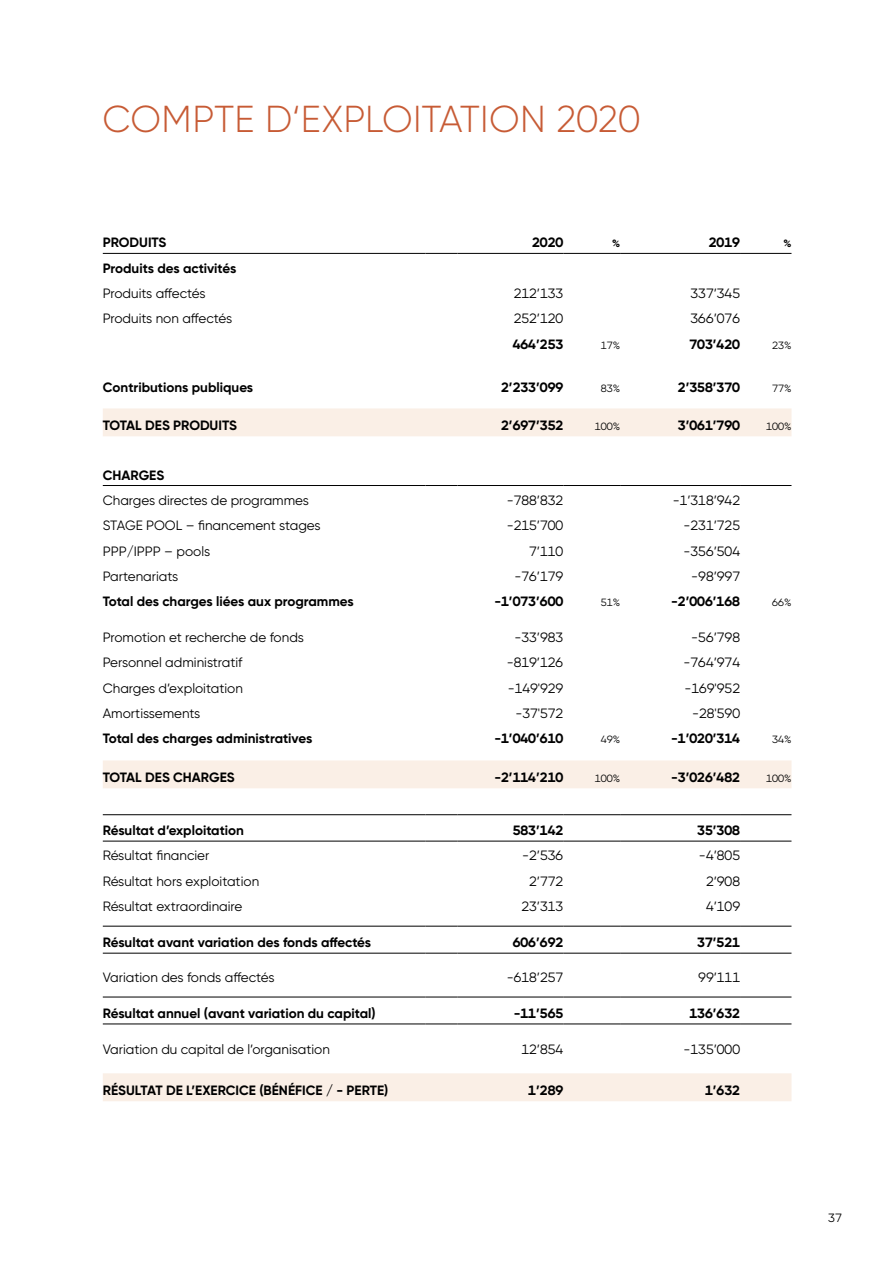
<style>
.page{position:relative;width:893px;height:1263px;background:#fff}
.page>*{position:absolute;margin:0;border:0;box-sizing:border-box;transform-origin:0 0}
.t1{font:300 37.5px "Gilroy";color:#c75b35}
.t2{font:13.5px "Gilroy";color:#000}
.t3{font:700 13.5px "Gilroy";color:#000}
.t4{font:12px "Gilroy";color:#000}
.t5{font:10.5px "Gilroy";color:#000}
.t6{font:700 10.5px "Gilroy";color:#000}
</style>
<div class="page">
<svg style="left:103px;top:408px;width:688px;height:693px"></svg>
<hr style="left:103px;top:841px;width:323px;height:1px;background:#000">
<hr style="left:426px;top:841px;width:31px;height:1px;background:#000">
<hr style="left:457px;top:841px;width:106px;height:1px;background:#000">
<hr style="left:563px;top:841px;width:57px;height:1px;background:#000">
<hr style="left:620px;top:841px;width:120px;height:1px;background:#000">
<hr style="left:740px;top:841px;width:51px;height:1px;background:#000">
<hr style="left:103px;top:814px;width:323px;height:1px;background:#000">
<hr style="left:426px;top:814px;width:31px;height:1px;background:#000">
<hr style="left:457px;top:814px;width:106px;height:1px;background:#000">
<hr style="left:563px;top:814px;width:57px;height:1px;background:#000">
<hr style="left:620px;top:814px;width:120px;height:1px;background:#000">
<hr style="left:740px;top:814px;width:51px;height:1px;background:#000">
<hr style="left:103px;top:485px;width:323px;height:1px;background:#000">
<hr style="left:426px;top:485px;width:31px;height:1px;background:#000">
<hr style="left:457px;top:485px;width:106px;height:1px;background:#000">
<hr style="left:563px;top:485px;width:57px;height:1px;background:#000">
<hr style="left:620px;top:485px;width:120px;height:1px;background:#000">
<hr style="left:740px;top:485px;width:51px;height:1px;background:#000">
<hr style="left:103px;top:253px;width:323px;height:1px;background:#000">
<hr style="left:426px;top:253px;width:31px;height:1px;background:#000">
<hr style="left:457px;top:253px;width:106px;height:1px;background:#000">
<hr style="left:563px;top:253px;width:57px;height:1px;background:#000">
<hr style="left:620px;top:253px;width:120px;height:1px;background:#000">
<hr style="left:740px;top:253px;width:51px;height:1px;background:#000">
<hr style="left:103px;top:926px;width:323px;height:1px;background:#000">
<hr style="left:426px;top:926px;width:31px;height:1px;background:#000">
<hr style="left:457px;top:926px;width:106px;height:1px;background:#000">
<hr style="left:563px;top:926px;width:57px;height:1px;background:#000">
<hr style="left:620px;top:926px;width:120px;height:1px;background:#000">
<hr style="left:740px;top:926px;width:51px;height:1px;background:#000">
<hr style="left:103px;top:953px;width:323px;height:1px;background:#000">
<hr style="left:426px;top:953px;width:31px;height:1px;background:#000">
<hr style="left:457px;top:953px;width:106px;height:1px;background:#000">
<hr style="left:563px;top:953px;width:57px;height:1px;background:#000">
<hr style="left:620px;top:953px;width:120px;height:1px;background:#000">
<hr style="left:740px;top:953px;width:51px;height:1px;background:#000">
<hr style="left:103px;top:997px;width:323px;height:1px;background:#000">
<hr style="left:426px;top:997px;width:31px;height:1px;background:#000">
<hr style="left:457px;top:997px;width:106px;height:1px;background:#000">
<hr style="left:563px;top:997px;width:57px;height:1px;background:#000">
<hr style="left:620px;top:997px;width:120px;height:1px;background:#000">
<hr style="left:740px;top:997px;width:51px;height:1px;background:#000">
<hr style="left:103px;top:1024px;width:323px;height:1px;background:#000">
<hr style="left:426px;top:1024px;width:31px;height:1px;background:#000">
<hr style="left:457px;top:1024px;width:106px;height:1px;background:#000">
<hr style="left:563px;top:1024px;width:57px;height:1px;background:#000">
<hr style="left:620px;top:1024px;width:120px;height:1px;background:#000">
<hr style="left:740px;top:1024px;width:51px;height:1px;background:#000">
<h1 class="t1" style="left:103px;top:96px;width:540px">COMPTE D‘EXPLOITATION 2020</h1>
<p class="t3" style="left:103px;top:234px;width:65px">PRODUITS</p>
<p class="t3" style="left:532px;top:234px;width:33px">2020</p>
<p class="t6" style="left:612px;top:237px;width:10px">%</p>
<p class="t3" style="left:709px;top:234px;width:33px">2019</p>
<p class="t6" style="left:783px;top:237px;width:10px">%</p>
<p class="t3" style="left:103px;top:260px;width:135px">Produits des activités</p>
<p class="t2" style="left:103px;top:285px;width:104px">Produits affectés</p>
<p class="t2" style="left:514px;top:285px;width:51px">212’133</p>
<p class="t2" style="left:691px;top:285px;width:51px">337’345</p>
<p class="t2" style="left:103px;top:310px;width:131px">Produits non affectés</p>
<p class="t2" style="left:514px;top:310px;width:51px">252’120</p>
<p class="t2" style="left:691px;top:310px;width:51px">366’076</p>
<p class="t3" style="left:513px;top:336px;width:52px">464’253</p>
<p class="t5" style="left:601px;top:339px;width:21px">17%</p>
<p class="t3" style="left:689px;top:336px;width:52px">703’420</p>
<p class="t5" style="left:772px;top:339px;width:21px">23%</p>
<p class="t3" style="left:103px;top:379px;width:152px">Contributions publiques</p>
<p class="t3" style="left:501px;top:379px;width:64px">2’233’099</p>
<p class="t5" style="left:601px;top:382px;width:21px">83%</p>
<p class="t3" style="left:678px;top:379px;width:64px">2’358’370</p>
<p class="t5" style="left:772px;top:382px;width:21px">77%</p>
<p class="t3" style="left:103px;top:417px;width:136px">TOTAL DES PRODUITS</p>
<p class="t3" style="left:501px;top:417px;width:64px">2’697’352</p>
<p class="t5" style="left:595px;top:420px;width:27px">100%</p>
<p class="t3" style="left:678px;top:417px;width:64px">3’061’790</p>
<p class="t5" style="left:766px;top:420px;width:27px">100%</p>
<p class="t3" style="left:103px;top:466px;width:63px">CHARGES</p>
<p class="t2" style="left:103px;top:492px;width:208px">Charges directes de programmes</p>
<p class="t2" style="left:507px;top:492px;width:58px">-788’832</p>
<p class="t2" style="left:673px;top:492px;width:69px">-1’318’942</p>
<p class="t2" style="left:103px;top:517px;width:219px">STAGE POOL – financement stages</p>
<p class="t2" style="left:507px;top:517px;width:58px">-215’700</p>
<p class="t2" style="left:684px;top:517px;width:58px">-231’725</p>
<p class="t2" style="left:103px;top:543px;width:109px">PPP/IPPP – pools</p>
<p class="t2" style="left:529px;top:543px;width:36px">7’110</p>
<p class="t2" style="left:684px;top:543px;width:58px">-356’504</p>
<p class="t2" style="left:103px;top:568px;width:77px">Partenariats</p>
<p class="t2" style="left:515px;top:568px;width:50px">-76’179</p>
<p class="t2" style="left:691px;top:568px;width:50px">-98’997</p>
<p class="t3" style="left:103px;top:593px;width:253px">Total des charges liées aux programmes</p>
<p class="t3" style="left:494px;top:593px;width:70px">-1’073’600</p>
<p class="t5" style="left:601px;top:596px;width:21px">51%</p>
<p class="t3" style="left:671px;top:593px;width:70px">-2’006’168</p>
<p class="t5" style="left:772px;top:596px;width:21px">66%</p>
<p class="t2" style="left:103px;top:629px;width:203px">Promotion et recherche de fonds</p>
<p class="t2" style="left:515px;top:629px;width:50px">-33’983</p>
<p class="t2" style="left:691px;top:629px;width:50px">-56’798</p>
<p class="t2" style="left:103px;top:654px;width:141px">Personnel administratif</p>
<p class="t2" style="left:507px;top:654px;width:58px">-819’126</p>
<p class="t2" style="left:684px;top:654px;width:58px">-764’974</p>
<p class="t2" style="left:103px;top:680px;width:142px">Charges d’exploitation</p>
<p class="t2" style="left:508px;top:680px;width:57px">-149'929</p>
<p class="t2" style="left:684px;top:680px;width:57px">-169'952</p>
<p class="t2" style="left:103px;top:705px;width:99px">Amortissements</p>
<p class="t2" style="left:515px;top:705px;width:49px">-37'572</p>
<p class="t2" style="left:692px;top:705px;width:49px">-28'590</p>
<p class="t3" style="left:103px;top:730px;width:211px">Total des charges administratives</p>
<p class="t3" style="left:494px;top:730px;width:70px">-1’040’610</p>
<p class="t5" style="left:601px;top:733px;width:21px">49%</p>
<p class="t3" style="left:671px;top:730px;width:70px">-1’020’314</p>
<p class="t5" style="left:772px;top:733px;width:21px">34%</p>
<p class="t3" style="left:103px;top:769px;width:133px">TOTAL DES CHARGES</p>
<p class="t3" style="left:494px;top:769px;width:70px">-2’114’210</p>
<p class="t5" style="left:595px;top:772px;width:27px">100%</p>
<p class="t3" style="left:671px;top:769px;width:70px">-3’026’482</p>
<p class="t5" style="left:766px;top:772px;width:27px">100%</p>
<p class="t3" style="left:103px;top:822px;width:143px">Résultat d’exploitation</p>
<p class="t3" style="left:513px;top:822px;width:52px">583’142</p>
<p class="t3" style="left:697px;top:822px;width:44px">35’308</p>
<p class="t2" style="left:103px;top:847px;width:108px">Résultat financier</p>
<p class="t2" style="left:522px;top:847px;width:43px">-2’536</p>
<p class="t2" style="left:699px;top:847px;width:43px">-4’805</p>
<p class="t2" style="left:103px;top:873px;width:158px">Résultat hors exploitation</p>
<p class="t2" style="left:529px;top:873px;width:36px">2’772</p>
<p class="t2" style="left:706px;top:873px;width:36px">2’908</p>
<p class="t2" style="left:103px;top:898px;width:141px">Résultat extraordinaire</p>
<p class="t2" style="left:522px;top:898px;width:43px">23’313</p>
<p class="t2" style="left:706px;top:898px;width:36px">4’109</p>
<p class="t3" style="left:103px;top:934px;width:270px">Résultat avant variation des fonds affectés</p>
<p class="t3" style="left:513px;top:934px;width:52px">606’692</p>
<p class="t3" style="left:697px;top:934px;width:44px">37’521</p>
<p class="t2" style="left:103px;top:969px;width:173px">Variation des fonds affectés</p>
<p class="t2" style="left:507px;top:969px;width:58px">-618’257</p>
<p class="t2" style="left:698px;top:969px;width:43px">99’111</p>
<p class="t3" style="left:103px;top:1005px;width:274px">Résultat annuel (avant variation du capital)</p>
<p class="t3" style="left:514px;top:1005px;width:51px">-11’565</p>
<p class="t3" style="left:689px;top:1005px;width:52px">136’632</p>
<p class="t2" style="left:103px;top:1041px;width:229px">Variation du capital de l’organisation</p>
<p class="t2" style="left:522px;top:1041px;width:43px">12’854</p>
<p class="t2" style="left:684px;top:1041px;width:58px">-135’000</p>
<p class="t3" style="left:103px;top:1082px;width:287px">RÉSULTAT DE L’EXERCICE (BÉNÉFICE / - PERTE)</p>
<p class="t3" style="left:528px;top:1082px;width:36px">1’289</p>
<p class="t3" style="left:705px;top:1082px;width:36px">1’632</p>
<p class="t4" style="left:828px;top:1210px;width:15px">37</p>
</div>
